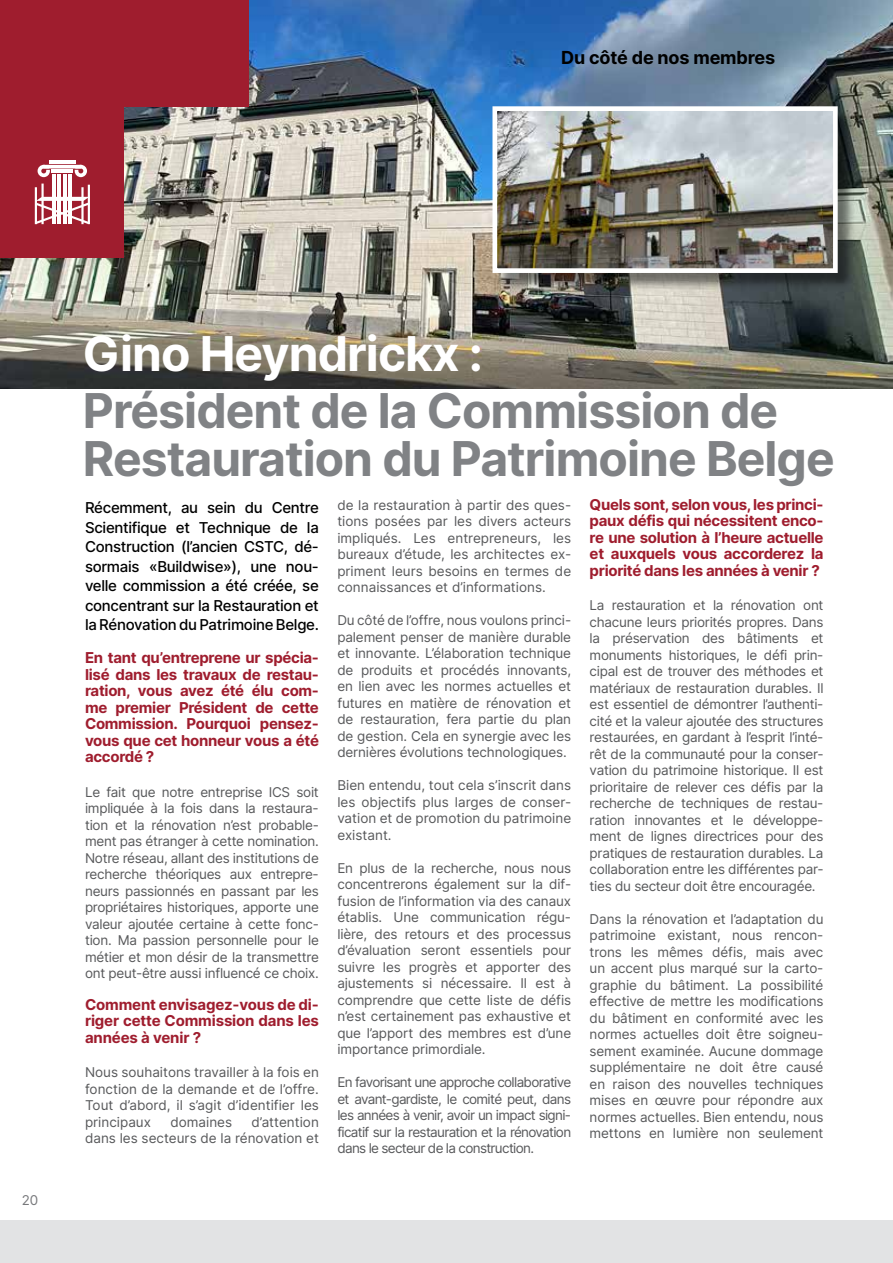
<style>
.page{position:relative;width:893px;height:1263px;background:#fff}
.page>*{position:absolute;margin:0;border:0;box-sizing:border-box;transform-origin:0 0}
.t1{font:700 48px/48px "Inter";letter-spacing:-.02em;color:#808285}
.t2{font:700 48px "Inter";letter-spacing:-.02em;color:#fff}
.t3{font:700 18px "Inter";letter-spacing:-.01em;color:#000}
.t4{font:700 15px/16.5px "Inter";letter-spacing:-.02em;color:#9f1d2e;text-align:justify}
.t5{font:500 15px/19.5px "Inter";letter-spacing:-.02em;color:#000;text-align:justify}
.t6{font:13.5px/16.5px "Inter";letter-spacing:-.01em;color:#58595b;text-align:justify}
.t7{font:13.5px "Inter";color:#77787b}
</style>
<div class="page">
<div style="left:0;top:1220px;width:893px;height:43px;background:#e2e3e4"></div>
<img style="left:0;top:0;width:893px;height:388px">
<div style="left:0;top:0;width:249px;height:106px;background:#9f1d2e"></div>
<div style="left:0;top:0;width:123px;height:257px;background:#9f1d2e"></div>
<hr style="left:49px;top:160px;width:26px;height:4px;background:#fff">
<svg style="left:38px;top:165px;width:49px;height:12px"></svg>
<hr style="left:63px;top:175px;width:3px;height:49px;background:#fff">
<hr style="left:58px;top:175px;width:3px;height:49px;background:#fff">
<hr style="left:53px;top:175px;width:3px;height:49px;background:#fff">
<hr style="left:68px;top:175px;width:4px;height:49px;background:#fff">
<svg style="left:35px;top:184px;width:55px;height:40px"></svg>
<div style="left:495px;top:109px;width:362px;height:183px;background:#000;opacity:.5"></div>
<img style="left:498px;top:112px;width:334px;height:155px">
<div style="left:492px;top:106px;width:346px;height:167px;border:5px solid #fff"></div>
<h2 class="t3" style="left:561px;top:45px;width:215px">Du côté de nos membres</h2>
<p class="t7" style="left:22px;top:1190px;width:18px">20</p>
<h1 class="t2" style="left:83px;top:319px;width:402px">Gino Heyndrickx :</h1>
<h1 class="t1" style="left:83px;top:386px;width:753px">Président de la Commission de<br>Restauration du Patrimoine Belge</h1>
<p class="t6" style="left:337px;top:496px;width:235px">de la restauration à partir des ques&shy;tions posées par les divers acteurs impliqués. Les entrepreneurs, les bureaux d’étude, les architectes ex&shy;priment leurs besoins en termes de connaissances et d’informations.</p>
<p class="t6" style="left:337px;top:612px;width:235px">Du côté de l’offre, nous voulons princi&shy;palement penser de manière durable et innovante. L’élaboration technique de produits et procédés innovants, en lien avec les normes actuelles et futures en matière de rénovation et de restauration, fera partie du plan de gestion. Cela en synergie avec les dernières évolutions technologiques.</p>
<p class="t6" style="left:337px;top:777px;width:235px">Bien entendu, tout cela s’inscrit dans les objectifs plus larges de conser&shy;vation et de promotion du patrimoine existant.</p>
<p class="t6" style="left:337px;top:859px;width:235px">En plus de la recherche, nous nous concentrerons également sur la dif&shy;fusion de l’information via des canaux établis. Une communication régu&shy;lière, des retours et des processus d’évaluation seront essentiels pour suivre les progrès et apporter des ajustements si nécessaire. Il est à comprendre que cette liste de défis n’est certainement pas exhaustive et que l’apport des membres est d’une importance primordiale.</p>
<p class="t6" style="left:337px;top:1074px;width:235px">En favorisant une approche collaborative et avant-gardiste, le comité peut, dans les années à venir, avoir un impact signi&shy;ficatif sur la restauration et la rénovation dans le secteur de la construction.</p>
<p class="t4" style="left:590px;top:496px;width:235px">Quels sont, selon vous, les princi&shy;paux défis qui nécessitent enco&shy;re une solution à l’heure actuelle et auxquels vous accorderez la priorité dans les années à venir ?</p>
<p class="t6" style="left:590px;top:597px;width:235px">La restauration et la rénovation ont chacune leurs priorités propres. Dans la préservation des bâtiments et monuments historiques, le défi prin&shy;cipal est de trouver des méthodes et matériaux de restauration durables. Il est essentiel de démontrer l’authenti&shy;cité et la valeur ajoutée des structures restaurées, en gardant à l’esprit l’inté&shy;rêt de la communauté pour la conser&shy;vation du patrimoine historique. Il est prioritaire de relever ces défis par la recherche de techniques de restau&shy;ration innovantes et le développe&shy;ment de lignes directrices pour des pratiques de restauration durables. La collaboration entre les différentes par&shy;ties du secteur doit être encouragée.</p>
<p class="t6" style="left:590px;top:910px;width:235px">Dans la rénovation et l’adaptation du patrimoine existant, nous rencon&shy;trons les mêmes défis, mais avec un accent plus marqué sur la carto&shy;graphie du bâtiment. La possibilité effective de mettre les modifications du bâtiment en conformité avec les normes actuelles doit être soigneu&shy;sement examinée. Aucune dommage supplémentaire ne doit être causé en raison des nouvelles techniques mises en œuvre pour répondre aux normes actuelles. Bien entendu, nous mettons en lumière non seulement</p>
<p class="t5" style="left:85px;top:498px;width:235px">Récemment, au sein du Centre Scientifique et Technique de la Construction (l’ancien CSTC, dé&shy;sormais «Buildwise»), une nou&shy;velle commission a été créée, se concentrant sur la Restauration et la Rénovation du Patrimoine Belge.</p>
<p class="t4" style="left:85px;top:649px;width:235px">En tant qu’entreprene ur spécia&shy;lisé dans les travaux de restau&shy;ration, vous avez été élu com&shy;me premier Président de cette Commission. Pourquoi pensez&shy;vous que cet honneur vous a été accordé ?</p>
<p class="t6" style="left:85px;top:783px;width:235px">Le fait que notre entreprise ICS soit impliquée à la fois dans la restaura&shy;tion et la rénovation n’est probable&shy;ment pas étranger à cette nomination.<br>Notre réseau, allant des institutions de recherche théoriques aux entrepre&shy;neurs passionnés en passant par les propriétaires historiques, apporte une valeur ajoutée certaine à cette fonc&shy;tion. Ma passion personnelle pour le métier et mon désir de la transmettre ont peut-être aussi influencé ce choix.</p>
<p class="t4" style="left:85px;top:996px;width:235px">Comment envisagez-vous de di&shy;riger cette Commission dans les années à venir ?</p>
<p class="t6" style="left:85px;top:1064px;width:235px">Nous souhaitons travailler à la fois en fonction de la demande et de l’offre.<br>Tout d’abord, il s’agit d’identifier les principaux</p>
<p class="t6" style="left:85px;top:1113px;width:235px;text-align:right">d’attention<br>dans les secteurs de la rénovation et</p>
<p class="t6" style="left:170px;top:1113px;width:63px">domaines</p>
</div>
